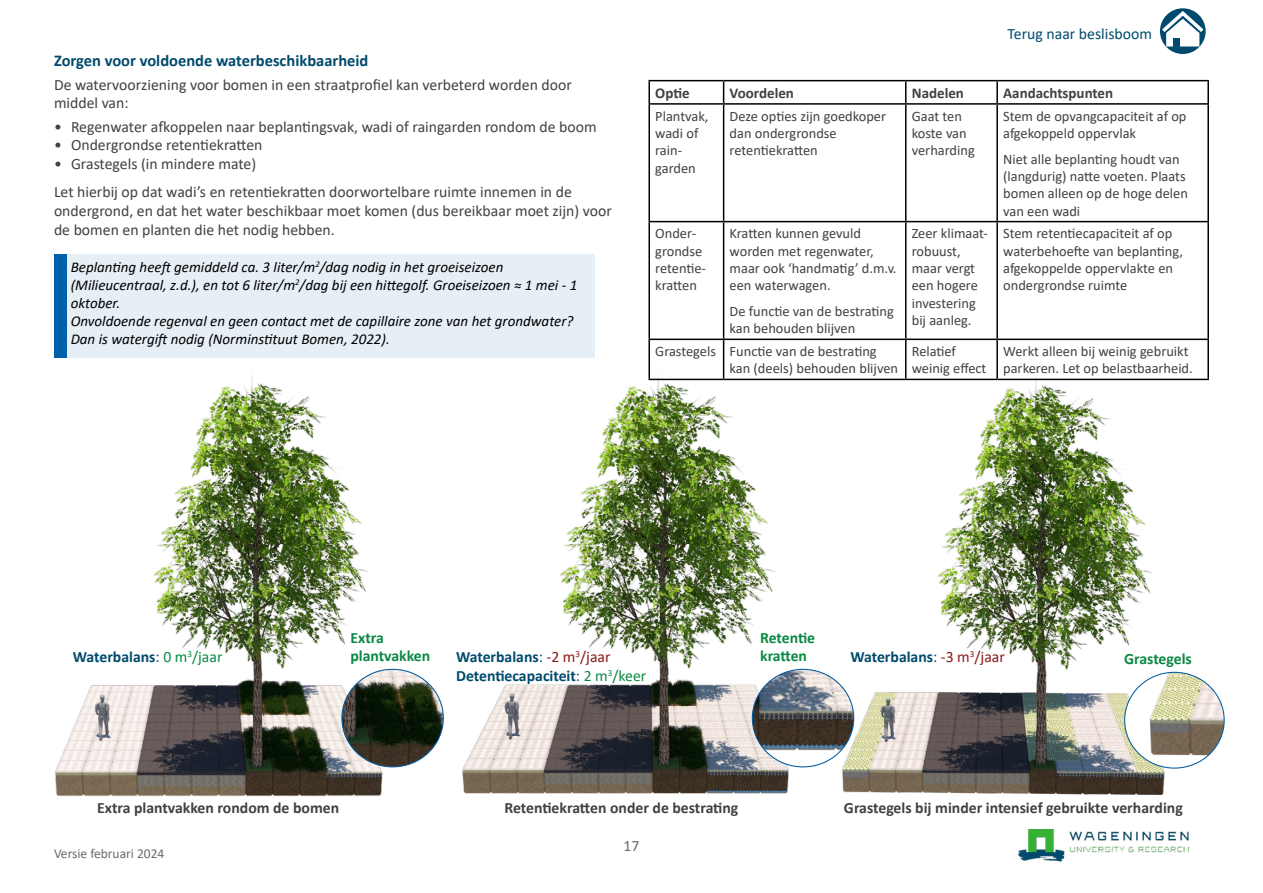
<style>
.page{position:relative;width:1263px;height:893px;background:#fff}
.page>*{position:absolute;margin:0;border:0;box-sizing:border-box;transform-origin:0 0}
.t1{font:700 16.5px "Calibri";color:#004a6d}
.t2{font:15.75px/18.9px "Calibri";color:#414042}
.t3{font:700 15.75px "Calibri";color:#414042}
.t4{font:700 15.75px/18.9px "Calibri";color:#004a6d}
.t5{font:700 15.75px/18.9px "Calibri";color:#098843}
.t6{font:15.75px "Calibri";color:#004a6d}
.t7{font:15.75px "Calibri";color:#696a6a}
.t8{font:italic 15px/18px "Calibri";color:#000}
.t9{font:700 15px "Calibri";color:#414042}
.t10{font:14.4px/17.2px "Calibri";color:#414042}
.t11{font:13.5px "Calibri";color:#696a6a}
.s1{font-weight:700;font-size:17.25px;color:#fff}
.s2{font-weight:400}
.s3{font-weight:400;color:#0a8944}
.s4{font-weight:400;color:#89181a}
</style>
<div class="page">
<img style="left:1017px;top:829px;width:172px;height:33px">
<img style="left:55px;top:674px;width:344px;height:123px">
<img style="left:443px;top:674px;width:364px;height:120px">
<img style="left:560px;top:366px;width:328px;height:308px">
<img style="left:153px;top:374px;width:243px;height:300px">
<img style="left:899px;top:368px;width:310px;height:304px">
<img style="left:842px;top:672px;width:323px;height:123px">
<div style="left:65px;top:254px;width:529px;height:103px;background:#e6eff6"></div>
<div style="left:54px;top:254px;width:12px;height:103px;background:#005fa9"></div>
<img style="left:1125px;top:672px;width:99px;height:96px">
<hr style="left:648px;top:80px;width:76px;height:1px;background:#000">
<hr style="left:648px;top:81px;width:2px;height:22px;background:#000">
<hr style="left:724px;top:80px;width:182px;height:1px;background:#000">
<svg style="left:723px;top:81px;width:1px;height:22px"></svg>
<hr style="left:906px;top:80px;width:91px;height:1px;background:#000">
<svg style="left:905px;top:81px;width:1px;height:22px"></svg>
<hr style="left:997px;top:80px;width:212px;height:1px;background:#000">
<hr style="left:996px;top:81px;width:2px;height:22px;background:#000">
<hr style="left:1207px;top:81px;width:2px;height:22px;background:#000">
<hr style="left:648px;top:103px;width:76px;height:2px;background:#000">
<hr style="left:648px;top:105px;width:2px;height:116px;background:#000">
<hr style="left:724px;top:103px;width:182px;height:2px;background:#000">
<hr style="left:723px;top:105px;width:1px;height:116px;background:#000">
<hr style="left:906px;top:103px;width:91px;height:2px;background:#000">
<hr style="left:905px;top:105px;width:1px;height:116px;background:#000">
<hr style="left:997px;top:103px;width:212px;height:2px;background:#000">
<hr style="left:996px;top:105px;width:2px;height:116px;background:#000">
<hr style="left:1207px;top:105px;width:2px;height:116px;background:#000">
<hr style="left:648px;top:221px;width:76px;height:1px;background:#000">
<hr style="left:648px;top:222px;width:2px;height:117px;background:#000">
<hr style="left:724px;top:221px;width:182px;height:1px;background:#000">
<hr style="left:723px;top:222px;width:1px;height:117px;background:#000">
<hr style="left:906px;top:221px;width:91px;height:1px;background:#000">
<hr style="left:905px;top:222px;width:1px;height:117px;background:#000">
<hr style="left:997px;top:221px;width:212px;height:1px;background:#000">
<hr style="left:996px;top:222px;width:2px;height:117px;background:#000">
<hr style="left:1207px;top:222px;width:2px;height:117px;background:#000">
<hr style="left:648px;top:339px;width:76px;height:1px;background:#000">
<hr style="left:648px;top:340px;width:2px;height:39px;background:#000">
<hr style="left:724px;top:339px;width:182px;height:1px;background:#000">
<hr style="left:723px;top:340px;width:1px;height:39px;background:#000">
<hr style="left:906px;top:339px;width:91px;height:1px;background:#000">
<hr style="left:905px;top:340px;width:1px;height:39px;background:#000">
<hr style="left:997px;top:339px;width:212px;height:1px;background:#000">
<hr style="left:996px;top:340px;width:2px;height:39px;background:#000">
<hr style="left:1207px;top:340px;width:2px;height:39px;background:#000">
<hr style="left:648px;top:379px;width:76px;height:1px;background:#000">
<hr style="left:724px;top:379px;width:182px;height:1px;background:#000">
<hr style="left:906px;top:379px;width:91px;height:1px;background:#000">
<hr style="left:997px;top:379px;width:212px;height:1px;background:#000">
<img style="left:752px;top:669px;width:102px;height:98px">
<img style="left:327px;top:773px;width:72px;height:24px">
<div style="left:1160px;top:8px;width:46px;height:46px;background:#004a6d;border-radius:50%"></div>
<svg style="left:1160px;top:8px;width:46px;height:39px"></svg>
<div style="left:1174px;top:38px;width:6px;height:9px;background:#004a6d"></div>
<img style="left:342px;top:669px;width:101px;height:98px">
<p class="t1" style="left:54px;top:49px;width:316px">Zorgen voor voldoende waterbeschikbaarheid</p>
<p class="t2" style="left:54px;top:74px;width:519px">De watervoorziening voor bomen in een straatprofiel kan verbeterd worden door middel van:</p>
<p class="t2" style="left:54px;top:117px;width:544px">• Regenwater afkoppelen naar beplantingsvak, wadi of raingarden rondom de boom</p>
<p class="t2" style="left:54px;top:135px;width:210px">• Ondergrondse retentiekratten</p>
<p class="t2" style="left:54px;top:150px;width:519px;line-height:27.5px">• Grastegels (in mindere mate)<br>Let hierbij op dat wadi’s en retentiekratten doorwortelbare ruimte innemen in de</p>
<p class="t2" style="left:54px;top:201px;width:559px">ondergrond, en dat het water beschikbaar moet komen (dus bereikbaar moet zijn) voor de bomen en planten die het nodig hebben.</p>
<p class="t8" style="left:71px;top:257px;width:508px">Beplanting heeft gemiddeld ca. 3 liter/m<sup>2</sup>/dag nodig in het groeiseizoen (Milieucentraal, z.d.), en tot 6 liter/m<sup>2</sup>/dag bij een hittegolf. Groeiseizoen ≈ 1 mei - 1 oktober.<br>Onvoldoende regenval en geen contact met de capillaire zone van het grondwater?<br>Dan is watergift nodig (Norminstituut Bomen, 2022).</p>
<p class="t6" style="left:1008px;top:23px;width:187px">Terug naar beslisboom <span class="s1">p. 6</span></p>
<p class="t9" style="left:655px;top:82px;width:36px">Optie</p>
<p class="t9" style="left:730px;top:82px;width:66px">Voordelen</p>
<p class="t9" style="left:912px;top:82px;width:54px">Nadelen</p>
<p class="t9" style="left:1003px;top:82px;width:111px">Aandachtspunten</p>
<p class="t10" style="left:655px;top:107px;width:55px">Plantvak, wadi of rain&shy;garden</p>
<p class="t10" style="left:730px;top:107px;width:158px">Deze opties zijn goedkoper dan ondergrondse retentiekratten</p>
<p class="t10" style="left:912px;top:107px;width:65px">Gaat ten koste van verharding</p>
<p class="t10" style="left:1003px;top:107px;width:185px">Stem de opvangcapaciteit af op afgekoppeld oppervlak</p>
<p class="t10" style="left:1003px;top:150px;width:186px">Niet alle beplanting houdt van (langdurig) natte voeten. Plaats bomen alleen op de hoge delen van een wadi</p>
<p class="t10" style="left:655px;top:225px;width:52px">Onder&shy;grondse retentie&shy;kratten</p>
<p class="t10" style="left:730px;top:225px;width:168px">Kratten kunnen gevuld worden met regenwater, maar ook ‘handmatig’ d.m.v. een waterwagen.</p>
<p class="t10" style="left:730px;top:302px;width:166px">De functie van de bestrating kan behouden blijven</p>
<p class="t10" style="left:912px;top:225px;width:78px">Zeer klimaat&shy;robuust, maar vergt een hogere investering bij aanleg.</p>
<p class="t10" style="left:1003px;top:225px;width:181px">Stem retentiecapaciteit af op waterbehoefte van beplanting, afgekoppelde oppervlakte en ondergrondse ruimte</p>
<p class="t10" style="left:730px;top:342px;width:170px;text-indent:-74px">Grastegels Functie van de bestrating kan (deels) behouden blijven</p>
<p class="t10" style="left:912px;top:342px;width:76px">Relatief weinig effect</p>
<p class="t10" style="left:1003px;top:342px;width:191px">Werkt alleen bij weinig gebruikt parkeren. Let op belastbaarheid.</p>
<p class="t4" style="left:73px;top:647px;width:151px">Waterbalans<span class="s2">:</span> <span class="s3">0 m</span><sup>3</sup><span class="s3">/jaar</span></p>
<p class="t5" style="left:350px;top:628px;width:81px">Extra plantvakken</p>
<p class="t4" style="left:456px;top:647px;width:192px">Waterbalans<span class="s2">:</span> <span class="s4">-2 m</span><sup>3</sup><span class="s4">/jaar<br></span>Detentiecapaciteit<span class="s2">:</span> <span class="s3">2 m</span><sup>3</sup><span class="s3">/keer</span></p>
<p class="t5" style="left:760px;top:628px;width:57px">Retentie kratten</p>
<p class="t4" style="left:850px;top:647px;width:156px">Waterbalans<span class="s2">:</span> <span class="s4">-3 m</span><sup>3</sup><span class="s4">/jaar</span></p>
<p class="t5" style="left:1124px;top:649px;width:69px">Grastegels</p>
<p class="t3" style="left:97px;top:797px;width:244px">Extra plantvakken rondom de bomen</p>
<p class="t3" style="left:504px;top:797px;width:236px">Retentiekratten onder de bestrating</p>
<p class="t3" style="left:844px;top:797px;width:340px">Grastegels bij minder intensief gebruikte verharding</p>
<p class="t11" style="left:54px;top:844px;width:112px">Versie februari 2024</p>
<p class="t7" style="left:623px;top:835px;width:17px">17</p>
</div>
